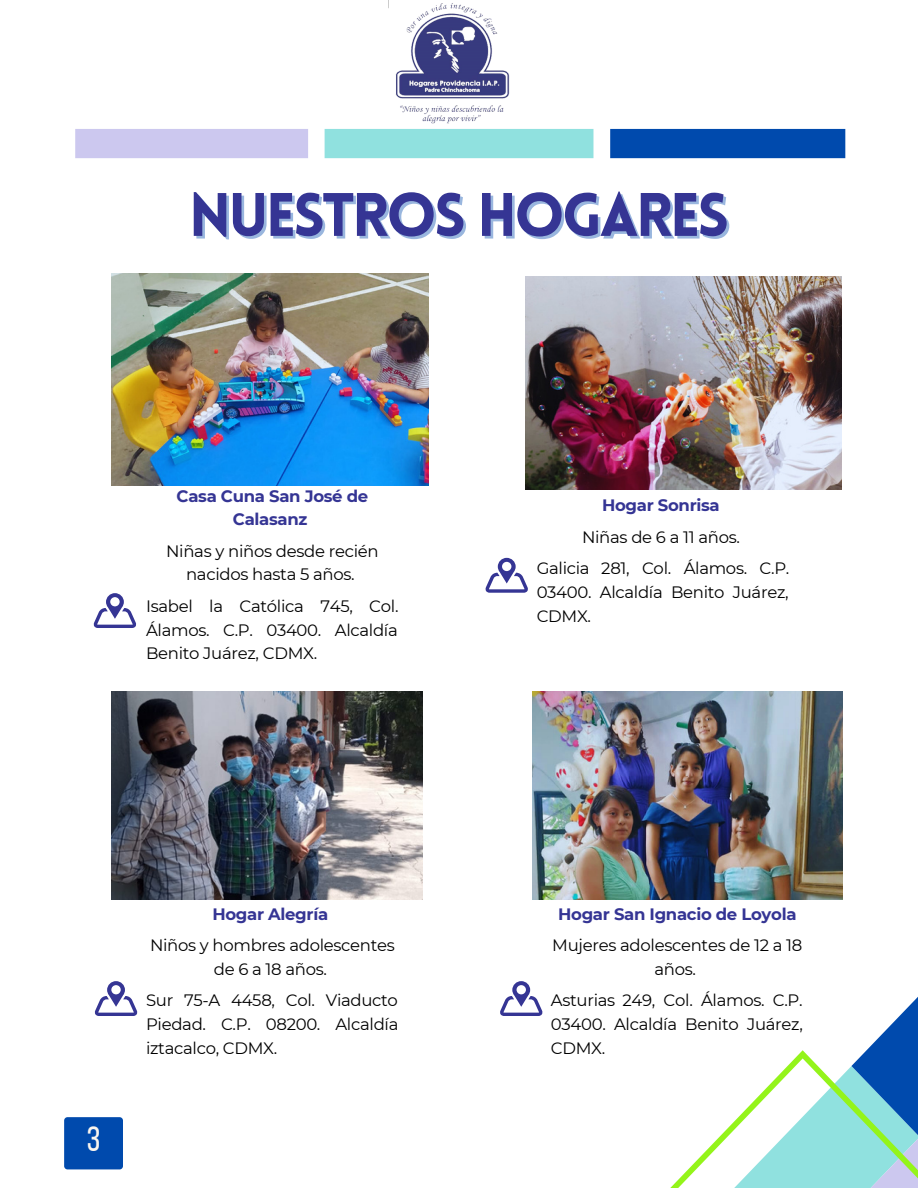
<style>
.page{position:relative;width:918px;height:1188px;background:#fff}
.page>*{position:absolute;margin:0;border:0;box-sizing:border-box;transform-origin:0 0}
.t1{font:900 60px "Lovelo";letter-spacing:-.045em;color:#353594}
.t2{font:35.1px "Bebas Neue";color:#faf5ee}
.t3{font:16.5px/23.7px "Montserrat";letter-spacing:-.02em;color:#000;text-align:justify}
.t4{font:700 16.5px/23.7px "Montserrat";letter-spacing:-.02em;color:#353594;text-align:center}
</style>
<div class="page">
<div style="left:64px;top:1117px;width:59px;height:52px;background:#004aad;border-radius:3px"></div>
<svg style="left:670px;top:997px;width:248px;height:191px"></svg>
<div style="left:75px;top:129px;width:233px;height:29px;background:#ccc8ef"></div>
<div style="left:325px;top:129px;width:268px;height:29px;background:#90e1df"></div>
<div style="left:610px;top:129px;width:235px;height:29px;background:#004aad"></div>
<img style="left:388px;top:0;width:122px;height:124px">
<img style="left:112px;top:273px;width:316px;height:213px">
<svg style="left:94px;top:593px;width:42px;height:35px"></svg>
<svg style="left:485px;top:558px;width:43px;height:35px"></svg>
<img style="left:526px;top:277px;width:316px;height:212px">
<img style="left:532px;top:691px;width:311px;height:209px">
<img style="left:112px;top:691px;width:310px;height:209px">
<svg style="left:500px;top:981px;width:43px;height:35px"></svg>
<svg style="left:95px;top:981px;width:42px;height:35px"></svg>
<p class="t1" style="left:189px;top:191px;width:542px">NUESTROS HOGARES</p>
<p class="t4" style="left:177px;top:484px;width:193px">Casa Cuna San José de<br>Calasanz</p>
<p class="t3" style="left:166px;top:539px;width:214px;text-align:center">Niñas y niños desde recién nacidos hasta 5 años.</p>
<p class="t3" style="left:146px;top:594px;width:254px">Isabel la Católica 745, Col.<br>Álamos. C.P. 03400. Alcaldía Benito Juárez, CDMX.</p>
<p class="t2" style="left:87px;top:1124px;width:15px">3</p>
<p class="t4" style="left:212px;top:902px;width:117px">Hogar Alegría</p>
<p class="t3" style="left:150px;top:933px;width:246px;text-align:center">Niños y hombres adolescentes de 6 a 18 años.</p>
<p class="t3" style="left:146px;top:989px;width:254px">Sur 75-A 4458, Col. Viaducto Piedad. C.P. 08200. Alcaldía iztacalco, CDMX.</p>
<p class="t4" style="left:602px;top:494px;width:119px">Hogar Sonrisa</p>
<p class="t3" style="left:582px;top:525px;width:160px">Niñas de 6 a 11 años.</p>
<p class="t3" style="left:537px;top:557px;width:254px">Galicia 281, Col. Álamos. C.P.<br>03400. Alcaldía Benito Juárez, CDMX.</p>
<p class="t4" style="left:558px;top:902px;width:240px">Hogar San Ignacio de Loyola</p>
<p class="t3" style="left:552px;top:933px;width:252px;text-align:center">Mujeres adolescentes de 12 a 18 años.</p>
<p class="t3" style="left:551px;top:989px;width:253px">Asturias 249, Col. Álamos. C.P.<br>03400. Alcaldía Benito Juárez, CDMX.</p>
</div>
